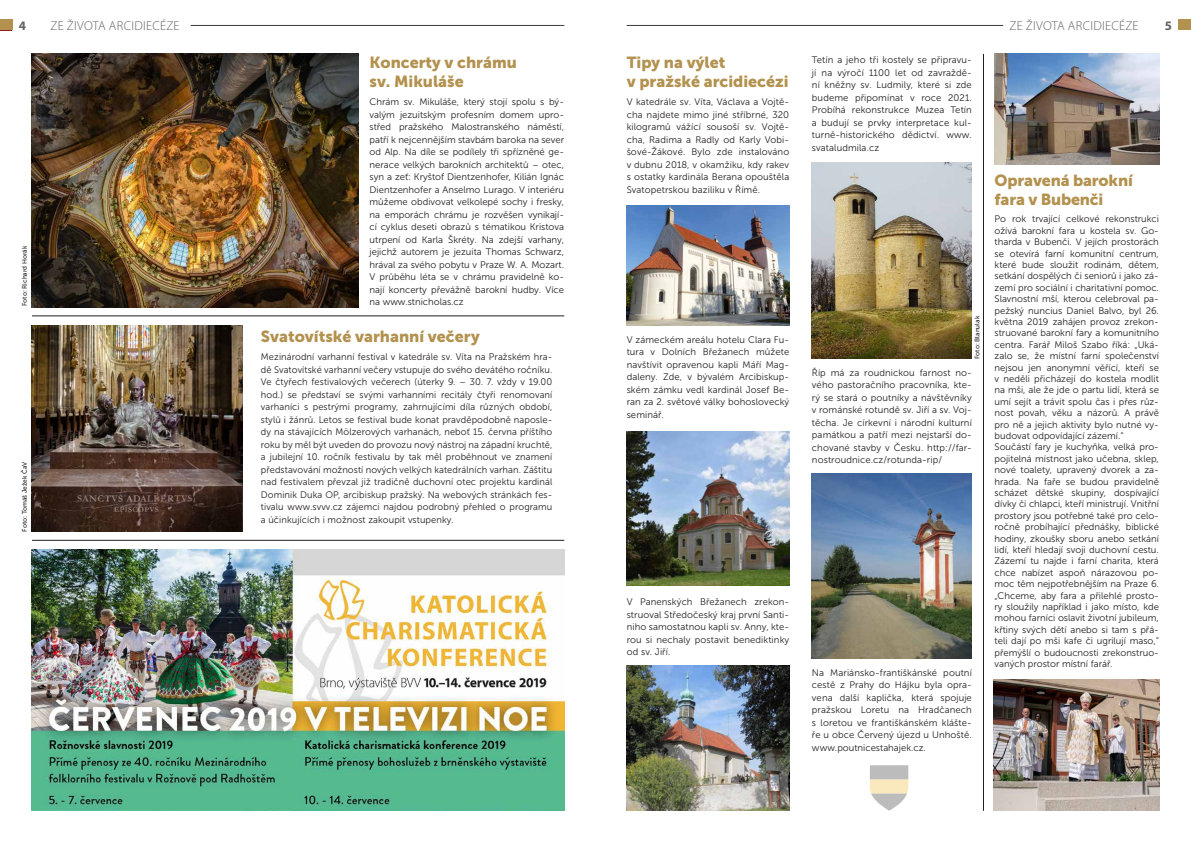
<style>
.page{position:relative;width:1191px;height:842px;background:#fff}
.page>*{position:absolute;margin:0;border:0;box-sizing:border-box;transform-origin:0 0}
.t1{font:16px/19px "Museo Sans 900";color:#b3914e}
.t2{font:300 13px "Myriad Pro";letter-spacing:.02em;color:#636366}
.t3{font:700 13px "Myriad Pro";color:#636366}
.t4{font:9.5px/12.5px "Museo Sans 300";color:#231f20;text-align:justify}
.t5{font:6.5px "Museo Sans 500";color:#231f20}
</style>
<div class="page">
<div style="left:0;top:20px;width:12px;height:11px;background:#941920"></div>
<div style="left:1178px;top:20px;width:13px;height:10px;background:#b3914e"></div>
<hr style="left:191px;top:25px;width:373px;height:1px;background:#231f20">
<div style="left:0;top:20px;width:12px;height:10px;background:#b3914e"></div>
<hr style="left:626px;top:25px;width:377px;height:1px;background:#231f20">
<hr style="left:983px;top:54px;width:1px;height:757px;background:#231f20">
<svg style="left:870px;top:765px;width:38px;height:46px"></svg>
<img style="left:31px;top:549px;width:533px;height:261px">
<img style="left:994px;top:54px;width:165px;height:110px">
<img style="left:994px;top:680px;width:165px;height:131px">
<img style="left:626px;top:205px;width:163px;height:121px">
<img style="left:626px;top:432px;width:163px;height:153px">
<img style="left:31px;top:325px;width:211px;height:207px">
<img style="left:31px;top:54px;width:327px;height:253px">
<img style="left:626px;top:665px;width:163px;height:146px">
<hr style="left:32px;top:316px;width:532px;height:1px;background:#231f20">
<hr style="left:32px;top:540px;width:532px;height:1px;background:#231f20">
<img style="left:812px;top:474px;width:160px;height:184px">
<img style="left:812px;top:162px;width:160px;height:197px">
<h2 class="t3" style="left:19px;top:17px;width:9px">4</h2>
<h2 class="t2" style="left:50px;top:18px;width:131px">ZE ŽIVOTA ARCIDIECÉZE</h2>
<h2 class="t2" style="left:1009px;top:18px;width:131px">ZE ŽIVOTA ARCIDIECÉZE</h2>
<h2 class="t3" style="left:1164px;top:17px;width:9px">5</h2>
<h1 class="t1" style="left:369px;top:53px;width:149px">Koncerty v chrámu sv. Mikuláše</h1>
<p class="t4" style="left:369px;top:96px;width:196px">Chrám sv. Mikuláše, který stojí spolu s bý&shy;valým jezuitským profesním domem upro&shy;střed pražského Malostranského náměstí, patří k nejcennějším stavbám baroka na sever od Alp. Na díle se podílely tři spřízněné ge&shy;nerace velkých barokních architektů – otec, syn a zeť: Kryštof Dientzenhofer, Kilián Ignác Dientzenhofer a Anselmo Lurago. V interiéru můžeme obdivovat velkolepé sochy i fresky, na emporách chrámu je rozvěšen vynikají&shy;cí cyklus deseti obrazů s tématikou Kristova utrpení od Karla Škréty. Na zdejší varhany, jejichž autorem je jezuita Thomas Schwarz, hrával za svého pobytu v Praze W. A. Mozart.<br>V průběhu léta se v chrámu pravidelně ko&shy;nají koncerty převážně barokní hudby. Více na www.stnicholas.cz</p>
<p class="t4" style="left:812px;top:54px;width:161px">Tetín a jeho tři kostely se připravu&shy;jí na výročí 1100 let od zavraždě&shy;ní kněžny sv. Ludmily, které si zde budeme připomínat v roce 2021.<br>Probíhá rekonstrukce Muzea Tetín a budují se prvky interpretace kul&shy;turně-historického dědictví. www. svataludmila.cz</p>
<h1 class="t1" style="left:626px;top:53px;width:163px">Tipy na výlet<br>v pražské arcidiecézi</h1>
<p class="t4" style="left:626px;top:96px;width:164px">V katedrále sv. Víta, Václava a Vojtě&shy;cha najdete mimo jiné stříbrné, 320 kilogramů vážící sousoší sv. Vojtě&shy;cha, Radima a Radly od Karly Vobi&shy;šové-Žákové. Bylo zde instalováno v dubnu 2018, v okamžiku, kdy rakev s ostatky kardinála Berana opouštěla Svatopetrskou baziliku v Římě.</p>
<h1 class="t1" style="left:994px;top:171px;width:140px">Opravená barokní fara v Bubenči</h1>
<p class="t4" style="left:994px;top:214px;width:166px;line-height:11.4px;text-align:left">Po rok trvající celkové rekonstrukci ožívá barokní fara u kostela sv. Go&shy;tharda v Bubenči. V jejích prostorách se otevírá farní komunitní centrum, které bude sloužit rodinám, dětem, setkání dospělých či seniorů i jako zá&shy;zemí pro sociální i charitativní pomoc.<br>Slavnostní mší, kterou celebroval pa&shy;pežský nuncius Daniel Balvo, byl 26. května 2019 zahájen provoz zrekon&shy;struované barokní fary a komunitního centra. Farář Miloš Szabo říká: „Uká&shy;zalo se, že místní farní společenství nejsou jen anonymní věřící, kteří se v neděli přicházejí do kostela modlit na mši, ale že jde o partu lidí, která se umí sejít a trávit spolu čas i přes růz&shy;nost povah, věku a názorů. A právě pro ně a jejich aktivity bylo nutné vy&shy;budovat odpovídající zázemí.“ Součástí fary je kuchyňka, velká pro&shy;pojitelná místnost jako učebna, sklep, nové toalety, upravený dvorek a za&shy;hrada. Na faře se budou pravidelně scházet dětské skupiny, dospívající dívky či chlapci, kteří ministrují. Vnitřní prostory jsou potřebné také pro celo&shy;ročně probíhající přednášky, biblické hodiny, zkoušky sboru anebo setkání lidí, kteří hledají svoji duchovní cestu.<br>Zázemí tu najde i farní charita, která chce nabízet aspoň nárazovou po&shy;moc těm nejpotřebnějším na Praze 6. „Chceme, aby fara a přilehlé prosto&shy;ry sloužily například i jako místo, kde mohou farníci oslavit životní jubileum, křtiny svých dětí anebo si tam s přá&shy;teli dají po mši kafe či ugrilují maso,“ přemýšlí o budoucnosti zrekonstruo&shy;vaných prostor místní farář.</p>
<p class="t5" style="left:21px;top:306px;width:62px;rotate:-90deg">Foto: Richard Horák</p>
<p class="t5" style="left:973px;top:359px;width:45px;rotate:-90deg">Foto: Blanulak</p>
<h1 class="t1" style="left:261px;top:327px;width:220px">Svatovítské varhanní večery</h1>
<p class="t4" style="left:261px;top:351px;width:293px">Mezinárodní varhanní festival v katedrále sv. Víta na Pražském hra&shy;dě Svatovítské varhanní večery vstupuje do svého devátého ročníku.<br>Ve čtyřech festivalových večerech (úterky 9. – 30. 7. vždy v 19.00 hod.) se představí se svými varhanními recitály čtyři renomovaní varhaníci s pestrými programy, zahrnujícími díla různých období, stylů i žánrů. Letos se festival bude konat pravděpodobně naposle&shy;dy na stávajících Mölzerových varhanách, neboť 15. června příštího roku by měl být uveden do provozu nový nástroj na západní kruchtě, a jubilejní 10. ročník festivalu by tak měl proběhnout ve znamení představování možností nových velkých katedrálních varhan. Záštitu nad festivalem převzal již tradičně duchovní otec projektu kardinál Dominik Duka OP, arcibiskup pražský. Na webových stránkách fes&shy;tivalu www.svvv.cz zájemci najdou podrobný přehled o programu a účinkujících i možnost zakoupit vstupenky.</p>
<p class="t4" style="left:626px;top:333px;width:164px">V zámeckém areálu hotelu Clara Fu&shy;tura v Dolních Břežanech můžete navštívit opravenou kapli Máří Mag&shy;daleny. Zde, v bývalém Arcibiskup&shy;ském zámku vedl kardinál Josef Be&shy;ran za 2. světové války bohoslovecký seminář.</p>
<p class="t4" style="left:812px;top:366px;width:161px">Říp má za roudnickou farnost no&shy;vého pastoračního pracovníka, kte&shy;rý se stará o poutníky a návštěvníky v románské rotundě sv. Jiří a sv. Voj&shy;těcha. Je církevní i národní kulturní památkou a patří mezi nejstarší do&shy;chované stavby v Česku. http://far&shy;nostroudnice.cz/rotunda-rip/</p>
<p class="t5" style="left:21px;top:532px;width:71px;rotate:-90deg">Foto: Tomáš Ježek ČaV</p>
<p class="t4" style="left:626px;top:596px;width:164px">V Panenských Břežanech zrekon&shy;struoval Středočeský kraj první Santi&shy;niho samostatnou kapli sv. Anny, kte&shy;rou si nechaly postavit benediktinky od sv. Jiří.</p>
<p class="t4" style="left:812px;top:666px;width:161px">Na Mariánsko-františkánské poutní cestě z Prahy do Hájku byla opra&shy;vena další kaplička, která spojuje pražskou Loretu na Hradčanech s loretou ve františkánském klášte&shy;ře u obce Červený újezd u Unhoště. www.poutnicestahajek.cz.</p>
</div>
